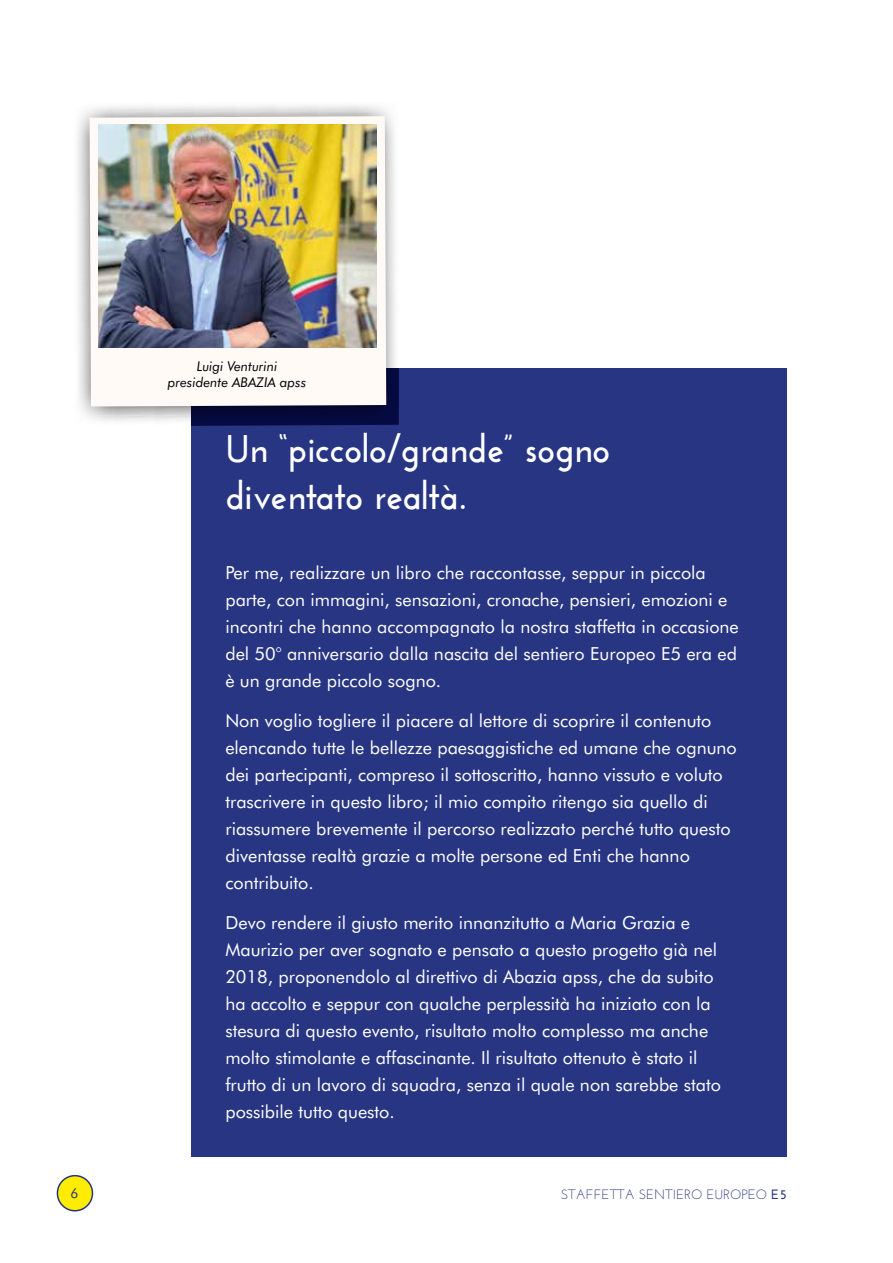
<style>
.page{position:relative;width:893px;height:1263px;background:#fff}
.page>*{position:absolute;margin:0;border:0;box-sizing:border-box;transform-origin:0 0}
.t1{font:700 39px/46.8px "Josefin Sans";color:#fff;scale:.95 1}
.t2{font:18px/27px "Futura BT";color:#fff}
.t3{font:italic 13.5px/16.5px "Futura BT";color:#000;text-align:center}
.t4{font:13.5px "Josefin Sans";color:#283583}
.t5{font:13.5px "Futura BT";color:#283583}
.s1{font-weight:700}
</style>
<div class="page">
<div style="left:57px;top:1176px;width:35px;height:35px;background:#ffed00;border-radius:50%"></div>
<div style="left:57px;top:1175px;width:36px;height:36px;border:2px solid #283583;border-radius:50%"></div>
<div style="left:191px;top:368px;width:596px;height:789px;background:#283583"></div>
<img style="left:77px;top:105px;width:322px;height:321px">
<div style="left:90px;top:116px;width:296px;height:290px;background:#fffaf6"></div>
<img style="left:99px;top:124px;width:278px;height:223px">
<p class="t3" style="left:168px;top:358px;width:140px">Luigi Venturini presidente ABAZIA apss</p>
<h1 class="t1" style="left:225px;top:425px;width:407px">Un “piccolo/grande” sogno diventato realtà.</h1>
<p class="t2" style="left:225px;top:559px;width:515px">Per me, realizzare un libro che raccontasse, seppur in piccola parte, con immagini, sensazioni, cronache, pensieri, emozioni e incontri che hanno accompagnato la nostra staffetta in occasione del 50° anniversario dalla nascita del sentiero Europeo E5 era ed è un grande piccolo sogno.</p>
<p class="t2" style="left:225px;top:707px;width:513px">Non voglio togliere il piacere al lettore di scoprire il contenuto elencando tutte le bellezze paesaggistiche ed umane che ognuno dei partecipanti, compreso il sottoscritto, hanno vissuto e voluto trascrivere in questo libro; il mio compito ritengo sia quello di riassumere brevemente il percorso realizzato perché tutto questo diventasse realtà grazie a molte persone ed Enti che hanno contribuito.</p>
<p class="t2" style="left:225px;top:909px;width:497px">Devo rendere il giusto merito innanzitutto a Maria Grazia e Maurizio per aver sognato e pensato a questo progetto già nel 2018, proponendolo al direttivo di Abazia apss, che da subito ha accolto e seppur con qualche perplessità ha iniziato con la stesura di questo evento, risultato molto complesso ma anche molto stimolante e affascinante. Il risultato ottenuto è stato il frutto di un lavoro di squadra, senza il quale non sarebbe stato possibile tutto questo.</p>
<p class="t5" style="left:70px;top:1185px;width:9px">6</p>
<p class="t4" style="left:561px;top:1186px;width:227px">STAFFETTA SENTIERO EUROPEO <span class="s1">E5</span></p>
</div>
